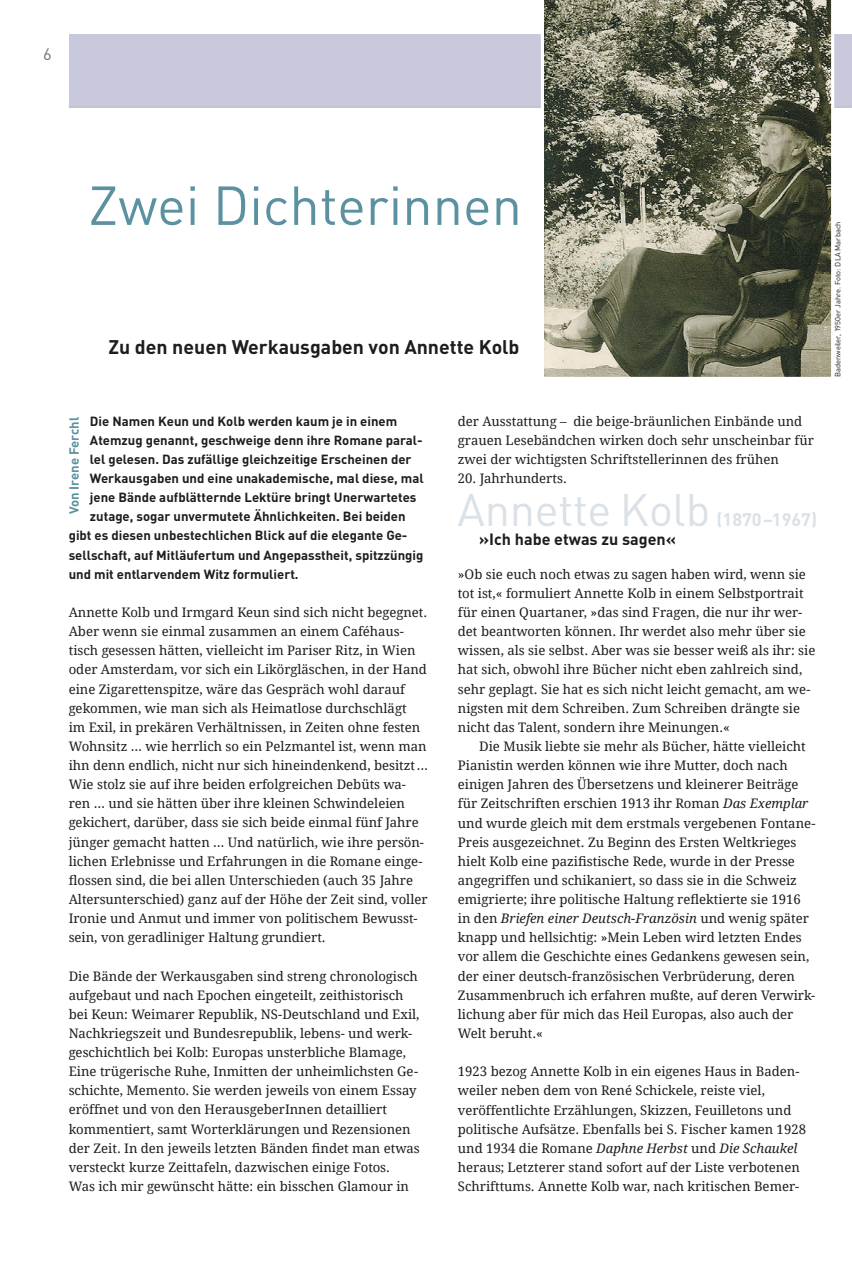
<style>
.page{position:relative;width:852px;height:1265px;background:#fff}
.page>*{position:absolute;margin:0;border:0;box-sizing:border-box;transform-origin:0 0}
.t1{font:54px "DINOT";color:#5b91a0}
.t2{font:45px "DINOT";letter-spacing:-.005em;color:#dae1e7}
.t3{font:700 19.5px "DINOT";color:#1d1d1b}
.t4{font:700 18px "DINOT";color:#dae1e7}
.t5{font:16.5px "DINOT";color:#70706f}
.t6{font:700 16.2px "DINOT";color:#1d1d1b}
.t7{font:13.2px/19px "Droid Serif";color:#1d1d1b}
.t8{font:700 13.2px "DINOT";color:#1d1d1b}
.t9{font:700 13.2px "DINOT";color:#5b91a0}
.t10{font:7.5px "DINOT";color:#1d1d1b}
.s1{font-style:italic}
</style>
<div class="page">
<div style="left:69px;top:35px;width:782px;height:72px;background:#c8c9dc"></div>
<hr style="left:69px;top:107px;width:782px;height:1px;background:#b2b2b2">
<hr style="left:851px;top:35px;width:1px;height:72px;background:#c8c9dc">
<svg style="left:541px;top:0;width:293px;height:377px;background:#737461"></svg>
<p class="t5" style="left:43px;top:43px;width:10px">6</p>
<h1 class="t1" style="left:88px;top:169px;width:435px">Zwei Dichterinnen</h1>
<h3 class="t3" style="left:109px;top:334px;width:412px">Zu den neuen Werkausgaben von Annette Kolb</h3>
<p class="t8" style="left:90px;top:412px;width:309px">Die Namen Keun und Kolb werden kaum je in einem</p>
<p class="t8" style="left:90px;top:431px;width:334px">Atemzug genannt, geschweige denn ihre Romane paral-</p>
<p class="t8" style="left:90px;top:450px;width:323px">lel gelesen. Das zufällige gleichzeitige Erscheinen der</p>
<p class="t8" style="left:90px;top:469px;width:335px">Werkausgaben und eine unakademische, mal diese, mal</p>
<p class="t8" style="left:90px;top:488px;width:328px">jene Bände aufblätternde Lektüre bringt Unerwartetes</p>
<p class="t8" style="left:90px;top:507px;width:317px">zutage, sogar unvermutete Ähnlichkeiten. Bei beiden</p>
<p class="t8" style="left:69px;top:526px;width:340px">gibt es diesen unbestechlichen Blick auf die elegante Ge-</p>
<p class="t8" style="left:69px;top:545px;width:356px">sellschaft, auf Mitläufertum und Angepasstheit, spitzzüngig</p>
<p class="t8" style="left:69px;top:565px;width:231px">und mit entlarvendem Witz formuliert.</p>
<p class="t7" style="left:69px;top:602px;width:361px">Annette Kolb und Irmgard Keun sind sich nicht begegnet.<br>Aber wenn sie einmal zusammen an einem Caféhaus&shy;tisch gesessen hätten, vielleicht im Pariser Ritz, in Wien oder Amsterdam, vor sich ein Likörgläschen, in der Hand eine Zigarettenspitze, wäre das Gespräch wohl darauf gekommen, wie man sich als Heimatlose durchschlägt<br>im Exil, in prekären Verhältnissen, in Zeiten ohne festen Wohnsitz … wie herrlich so ein Pelzmantel ist, wenn man ihn denn endlich, nicht nur sich hineindenkend, besitzt … Wie stolz sie auf ihre beiden erfolgreichen Debüts wa&shy;ren … und sie hätten über ihre kleinen Schwindeleien gekichert, darüber, dass sie sich beide einmal fünf Jahre jünger gemacht hatten … Und natürlich, wie ihre persön&shy;lichen Erlebnisse und Erfahrungen in die Romane einge&shy;flossen sind, die bei allen Unterschieden (auch 35 Jahre Altersunterschied) ganz auf der Höhe der Zeit sind, voller Ironie und Anmut und immer von politischem Bewusst&shy;sein, von geradliniger Haltung grundiert.</p>
<p class="t7" style="left:69px;top:966px;width:352px">Die Bände der Werkausgaben sind streng chronologisch aufgebaut und nach Epochen eingeteilt, zeithistorisch bei Keun: Weimarer Republik, NS-Deutschland und Exil, Nachkriegszeit und Bundesrepublik, lebens- und werk&shy;geschichtlich bei Kolb: Europas unsterbliche Blamage, Eine trügerische Ruhe, Inmitten der unheimlichsten Ge&shy;schichte, Memento. Sie werden jeweils von einem Essay eröffnet und von den HerausgeberInnen detailliert kommentiert, samt Worterklärungen und Rezensionen der Zeit. In den jeweils letzten Bänden findet man etwas versteckt kurze Zeittafeln, dazwischen einige Fotos.<br>Was ich mir gewünscht hätte: ein bisschen Glamour in</p>
<p class="t9" style="left:65px;top:514px;width:99px;rotate:-90deg">Von Irene Ferchl</p>
<p class="t7" style="left:458px;top:411px;width:357px">der Ausstattung – die beige-bräunlichen Einbände und grauen Lesebändchen wirken doch sehr unscheinbar für zwei der wichtigsten Schriftstellerinnen des frühen</p>
<p class="t7" style="left:458px;top:469px;width:110px">20. Jahrhunderts.</p>
<h2 class="t2" style="left:457px;top:479px;width:254px">Annette Kolb</h2>
<h3 class="t4" style="left:716px;top:507px;width:102px">(1870–1967)</h3>
<p class="t6" style="left:479px;top:528px;width:198px">»Ich habe etwas zu sagen«</p>
<p class="t7" style="left:458px;top:564px;width:359px">»Ob sie euch noch etwas zu sagen haben wird, wenn sie tot ist,« formuliert Annette Kolb in einem Selbstportrait für einen Quartaner, »das sind Fragen, die nur ihr wer&shy;det beantworten können. Ihr werdet also mehr über sie wissen, als sie selbst. Aber was sie besser weiß als ihr: sie hat sich, obwohl ihre Bücher nicht eben zahlreich sind, sehr geplagt. Sie hat es sich nicht leicht gemacht, am we&shy;nigsten mit dem Schreiben. Zum Schreiben drängte sie nicht das Talent, sondern ihre Meinungen.«</p>
<p class="t7" style="left:458px;top:736px;width:359px;text-indent:21px">Die Musik liebte sie mehr als Bücher, hätte vielleicht Pianistin werden können wie ihre Mutter, doch nach einigen Jahren des Übersetzens und kleinerer Beiträge für Zeitschriften erschien 1913 ihr Roman <span class="s1">Das Exemplar </span>und wurde gleich mit dem erstmals vergebenen Fontane-Preis ausgezeichnet. Zu Beginn des Ersten Weltkrieges hielt Kolb eine pazifistische Rede, wurde in der Presse angegriffen und schikaniert, so dass sie in die Schweiz emigrierte; ihre politische Haltung reflektierte sie 1916 in den <span class="s1">Briefen einer Deutsch-Französin</span> und wenig später knapp und hellsichtig: »Mein Leben wird letzten Endes vor allem die Geschichte eines Gedankens gewesen sein, der einer deutsch-französischen Verbrüderung, deren Zusammenbruch ich erfahren mußte, auf deren Verwirk&shy;lichung aber für mich das Heil Europas, also auch der Welt beruht.«</p>
<p class="t7" style="left:458px;top:1061px;width:350px">1923 bezog Annette Kolb in ein eigenes Haus in Baden&shy;weiler neben dem von René Schickele, reiste viel, veröffentlichte Erzählungen, Skizzen, Feuilletons und politische Aufsätze. Ebenfalls bei S. Fischer kamen 1928 und 1934 die Romane <span class="s1">Daphne Herbst</span> und <span class="s1">Die Schaukel </span>heraus; Letzterer stand sofort auf der Liste verbotenen Schrifttums. Annette Kolb war, nach kritischen Bemer-</p>
<p class="t10" style="left:832px;top:377px;width:157px;rotate:-90deg">Badenweiler, 1950er Jahre. Foto: DLA Marbach</p>
</div>
